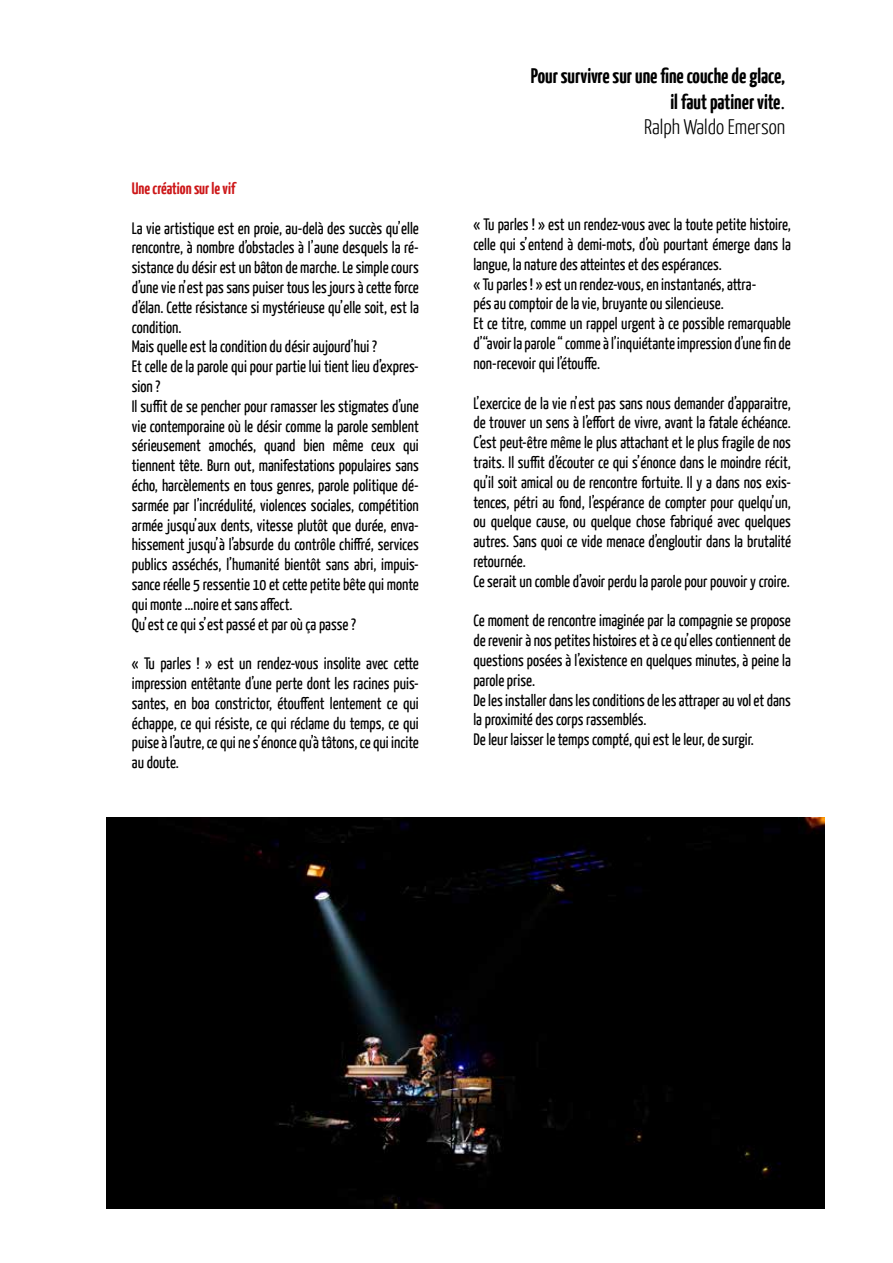
<style>
.page{position:relative;width:893px;height:1263px;background:#fff}
.page>*{position:absolute;margin:0;border:0;box-sizing:border-box;transform-origin:0 0}
.t1{font:700 21px/25.2px "Yanone Kaffeesatz";color:#000;text-align:right}
.t2{font:16.5px/19.8px "Yanone Kaffeesatz";color:#000}
.t3{font:700 16.5px "Yanone Kaffeesatz";color:#cd1719}
.s1{font-family:"Minion Pro";font-weight:400}
.s2{font-weight:300}
</style>
<div class="page">
<img style="left:106px;top:817px;width:718px;height:391px">
<p class="t3" style="left:132px;top:178px;width:105px">Une création sur le vif</p>
<p class="t2" style="left:132px;top:217px;width:289px">La vie artistique est en proie, au-delà des succès qu’elle rencontre, à nombre d’obstacles à l’aune desquels la ré&shy;sistance du désir est un bâton de marche. Le simple cours d’une vie n’est pas sans puiser tous les jours à cette force d’élan. Cette résistance si mystérieuse qu’elle soit, est la condition.<br>Mais quelle est la condition du désir aujourd’hui ?<br>Et celle de la parole qui pour partie lui tient lieu d’expres&shy;sion ?<br>Il suffit de se pencher pour ramasser les stigmates d’une vie contemporaine où le désir comme la parole semblent sérieusement amochés, quand bien même ceux qui tiennent tête. Burn out, manifestations populaires sans écho, harcèlements en tous genres, parole politique dé&shy;sarmée par l’incrédulité, violences sociales, compétition armée jusqu’aux dents, vitesse plutôt que durée, enva&shy;hissement jusqu’à l’absurde du contrôle chiffré, services publics asséchés, l’humanité bientôt sans abri, impuis&shy;sance réelle 5 ressentie 10 et cette petite bête qui monte qui monte …noire et sans affect.<br>Qu’est ce qui s’est passé et par où ça passe ?</p>
<p class="t2" style="left:132px;top:653px;width:289px;text-align:justify">« Tu parles ! » est un rendez-vous insolite avec cette impression entêtante d’une perte dont les racines puis&shy;santes, en boa constrictor, étouffent lentement ce qui échappe, ce qui résiste, ce qui réclame du temps, ce qui puise à l’autre, ce qui ne s’énonce qu’à tâtons, ce qui incite au doute.</p>
<p class="t1" style="left:531px;top:63px;width:256px">Pour survivre sur une fine couche de glace, il faut patiner vite<span class="s1">.<br></span><span class="s2">Ralph Waldo Emerson</span></p>
<p class="t2" style="left:473px;top:214px;width:319px">« Tu parles ! » est un rendez-vous avec la toute petite histoire, celle qui s’entend à demi-mots, d’où pourtant émerge dans la langue, la nature des atteintes et des espérances.<br>« Tu parles ! » est un rendez-vous, en instantanés, attra-<br>pés au comptoir de la vie, bruyante ou silencieuse.<br>Et ce titre, comme un rappel urgent à ce possible remarquable d’“avoir la parole “ comme à l’inquiétante impression d’une fin de non-recevoir qui l’étouffe.</p>
<p class="t2" style="left:473px;top:392px;width:319px">L’exercice de la vie n’est pas sans nous demander d’apparaitre, de trouver un sens à l’effort de vivre, avant la fatale échéance.<br>C’est peut-être même le plus attachant et le plus fragile de nos traits. Il suffit d’écouter ce qui s’énonce dans le moindre récit, qu’il soit amical ou de rencontre fortuite. Il y a dans nos exis&shy;tences, pétri au fond, l’espérance de compter pour quelqu’un, ou quelque cause, ou quelque chose fabriqué avec quelques autres. Sans quoi ce vide menace d’engloutir dans la brutalité retournée.<br>Ce serait un comble d’avoir perdu la parole pour pouvoir y croire.</p>
<p class="t2" style="left:473px;top:610px;width:319px">Ce moment de rencontre imaginée par la compagnie se propose de revenir à nos petites histoires et à ce qu’elles contiennent de questions posées à l’existence en quelques minutes, à peine la parole prise.<br>De les installer dans les conditions de les attraper au vol et dans la proximité des corps rassemblés.<br>De leur laisser le temps compté, qui est le leur, de surgir.</p>
</div>
